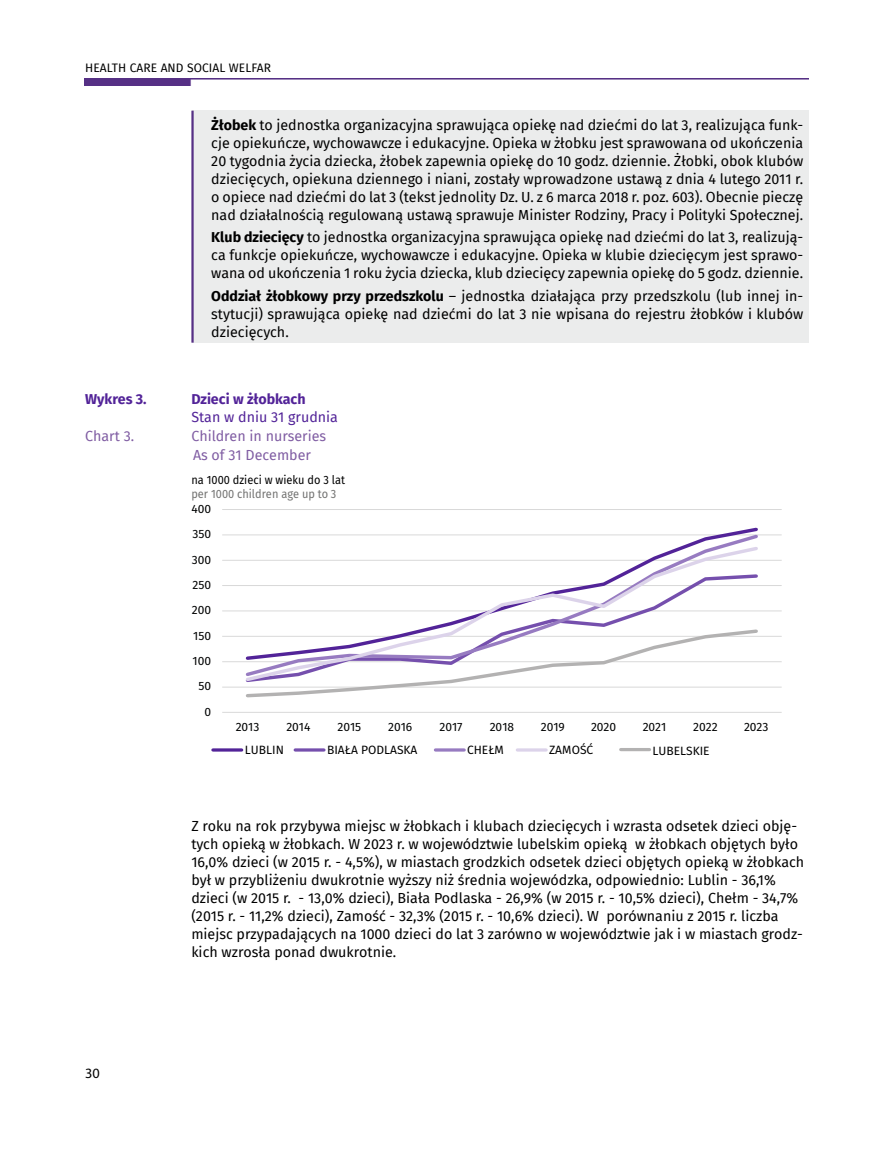
<style>
.page{position:relative;width:893px;height:1149px;background:#fff}
.page>*{position:absolute;margin:0;border:0;box-sizing:border-box;transform-origin:0 0}
.t1{font:14.25px/18px "Fira Sans";color:#000;text-align:justify}
.t2{font:14.25px/18.6px "Fira Sans";color:#805da3}
.t3{font:700 14.25px "Fira Sans";color:#522398}
.t4{font:14.25px "Fira Sans";color:#522398}
.t5{font:14.25px "Myriad Pro";color:#000}
.t6{font:12px "Fira Sans";color:#010202}
.t7{font:12px "Fira Sans";color:#000}
.t8{font:12px "Fira Sans";color:#000;scale:.92 1}
.t9{font:12px "Fira Sans";color:#727271;scale:.92 1}
.s1{font-weight:700}
</style>
<div class="page">
<img style="left:85px;top:78px;width:723px;height:7px">
<div style="left:193px;top:111px;width:616px;height:231px;background:#ebecec"></div>
<hr style="left:191px;top:111px;width:3px;height:231px;background:#563085">
<hr style="left:213px;top:748px;width:29px;height:3px;background:#522398">
<hr style="left:295px;top:748px;width:29px;height:3px;background:#754fad">
<hr style="left:435px;top:748px;width:29px;height:3px;background:#977bc1">
<hr style="left:517px;top:748px;width:29px;height:3px;background:#dcd3ea">
<svg style="left:621px;top:748px;width:28px;height:3px"></svg>
<hr style="left:222px;top:509px;width:560px;height:1px;background:#d9d9d9">
<hr style="left:222px;top:534px;width:560px;height:1px;background:#d9d9d9">
<hr style="left:222px;top:560px;width:560px;height:1px;background:#d9d9d9">
<hr style="left:222px;top:585px;width:560px;height:1px;background:#d9d9d9">
<hr style="left:222px;top:610px;width:560px;height:1px;background:#d9d9d9">
<hr style="left:222px;top:636px;width:560px;height:1px;background:#d9d9d9">
<hr style="left:222px;top:661px;width:560px;height:1px;background:#d9d9d9">
<hr style="left:222px;top:686px;width:560px;height:1px;background:#d9d9d9">
<hr style="left:222px;top:712px;width:560px;height:1px;background:#d9d9d9">
<svg style="left:244px;top:684px;width:516px;height:14px"></svg>
<svg style="left:244px;top:527px;width:516px;height:17px"></svg>
<svg style="left:243px;top:544px;width:517px;height:139px"></svg>
<p class="t7" style="left:85px;top:59px;width:188px">HEALTH CARE AND SOCIAL WELFAR</p>
<p class="t1" style="left:211px;top:116px;width:593px"><span class="s1">Żłobek</span> to jednostka organizacyjna sprawująca opiekę nad dziećmi do lat 3, realizująca funk&shy;cje opiekuńcze, wychowawcze i edukacyjne. Opieka w żłobku jest sprawowana od ukończenia 20 tygodnia życia dziecka, żłobek zapewnia opiekę do 10 godz. dziennie. Żłobki, obok klubów dziecięcych, opiekuna dziennego i niani, zostały wprowadzone ustawą z dnia 4 lutego 2011 r. o opiece nad dziećmi do lat 3 (tekst jednolity Dz. U. z 6 marca 2018 r. poz. 603). Obecnie pieczę nad działalnością regulowaną ustawą sprawuje Minister Rodziny, Pracy i Polityki Społecznej.</p>
<p class="t1" style="left:211px;top:228px;width:593px"><span class="s1">Klub dziecięcy</span> to jednostka organizacyjna sprawująca opiekę nad dziećmi do lat 3, realizują&shy;ca funkcje opiekuńcze, wychowawcze i edukacyjne. Opieka w klubie dziecięcym jest sprawo&shy;wana od ukończenia 1 roku życia dziecka, klub dziecięcy zapewnia opiekę do 5 godz. dziennie.</p>
<p class="t1" style="left:211px;top:286px;width:593px"><span class="s1">Oddział żłobkowy przy przedszkolu</span> – jednostka działająca przy przedszkolu (lub innej in&shy;stytucji) sprawująca opiekę nad dziećmi do lat 3 nie wpisana do rejestru żłobków i klubów dziecięcych.</p>
<p class="t3" style="left:85px;top:386px;width:63px">Wykres 3.</p>
<p class="t3" style="left:191px;top:386px;width:116px">Dzieci w żłobkach</p>
<p class="t4" style="left:191px;top:406px;width:148px">Stan w dniu 31 grudnia</p>
<p class="t2" style="left:85px;top:426px;width:51px">Chart 3.</p>
<p class="t2" style="left:191px;top:426px;width:136px">Children in nurseries<br>As of 31 December</p>
<p class="t8" style="left:191px;top:470px;width:168px">na 1000 dzieci w wieku do 3 lat</p>
<p class="t9" style="left:191px;top:484px;width:159px">per 1000 children age up to 3</p>
<p class="t6" style="left:191px;top:499px;width:21px">400</p>
<p class="t6" style="left:192px;top:525px;width:20px">350</p>
<p class="t6" style="left:192px;top:550px;width:21px">300</p>
<p class="t6" style="left:193px;top:575px;width:20px">250</p>
<p class="t6" style="left:192px;top:601px;width:21px">200</p>
<p class="t6" style="left:193px;top:626px;width:19px">150</p>
<p class="t6" style="left:193px;top:651px;width:20px">100</p>
<p class="t6" style="left:198px;top:677px;width:14px">50</p>
<p class="t6" style="left:204px;top:702px;width:8px">0</p>
<p class="t6" style="left:236px;top:717px;width:25px">2013</p>
<p class="t6" style="left:286px;top:717px;width:26px">2014</p>
<p class="t6" style="left:337px;top:717px;width:25px">2015</p>
<p class="t6" style="left:388px;top:717px;width:26px">2016</p>
<p class="t6" style="left:439px;top:717px;width:25px">2017</p>
<p class="t6" style="left:490px;top:717px;width:26px">2018</p>
<p class="t6" style="left:541px;top:717px;width:26px">2019</p>
<p class="t6" style="left:591px;top:717px;width:27px">2020</p>
<p class="t6" style="left:643px;top:717px;width:25px">2021</p>
<p class="t6" style="left:693px;top:717px;width:26px">2022</p>
<p class="t6" style="left:744px;top:717px;width:26px">2023</p>
<p class="t7" style="left:245px;top:740px;width:41px">LUBLIN</p>
<p class="t7" style="left:327px;top:740px;width:92px">BIAŁA PODLASKA</p>
<p class="t7" style="left:467px;top:740px;width:39px">CHEŁM</p>
<p class="t7" style="left:549px;top:740px;width:46px">ZAMOŚĆ</p>
<p class="t7" style="left:652px;top:742px;width:59px">LUBELSKIE</p>
<p class="t5" style="left:85px;top:1064px;width:16px">30</p>
<p class="t1" style="left:191px;top:816px;width:614px;text-align:left">Z roku na rok przybywa miejsc w żłobkach i klubach dziecięcych i wzrasta odsetek dzieci obję&shy;tych opieką w żłobkach. W 2023 r. w województwie lubelskim opieką w żłobkach objętych było 16,0% dzieci (w 2015 r. - 4,5%), w miastach grodzkich odsetek dzieci objętych opieką w żłobkach był w przybliżeniu dwukrotnie wyższy niż średnia wojewódzka, odpowiednio: Lublin - 36,1% dzieci (w 2015 r. - 13,0% dzieci), Biała Podlaska - 26,9% (w 2015 r. - 10,5% dzieci), Chełm - 34,7% (2015 r. - 11,2% dzieci), Zamość - 32,3% (2015 r. - 10,6% dzieci). W porównaniu z 2015 r. liczba miejsc przypadających na 1000 dzieci do lat 3 zarówno w województwie jak i w miastach grodz&shy;kich wzrosła ponad dwukrotnie.</p>
</div>
